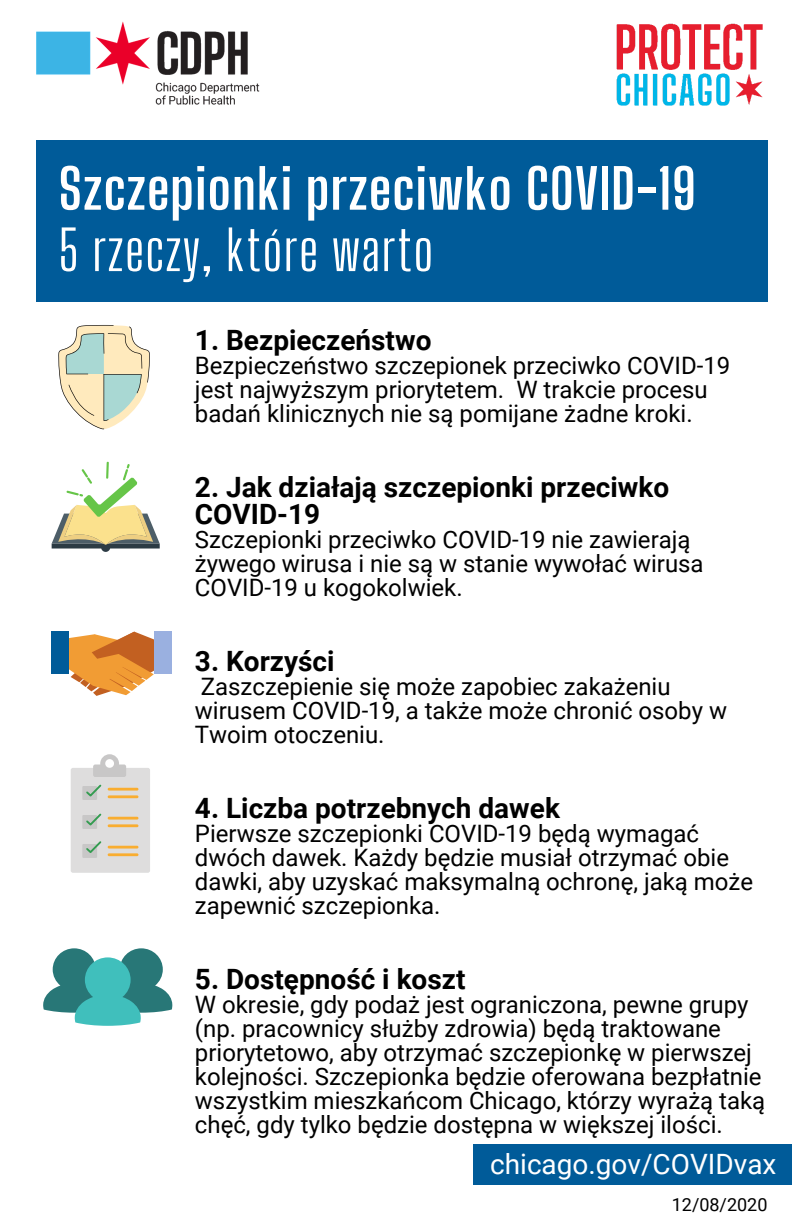
<style>
.page{position:relative;width:792px;height:1224px;background:#fff}
.page>*{position:absolute;margin:0;border:0;box-sizing:border-box;transform-origin:0 0}
.t1{font:700 54.6px "Big Shoulders Display";letter-spacing:.02em;color:#fff}
.t2{font:54.6px "Big Shoulders Display";letter-spacing:.02em;color:#fff}
.t3{font:700 28px/27px "Roboto";color:#000}
.t4{font:28px "Roboto";color:#fff}
.t5{font:24px/24px "Roboto";color:#000}
.t6{font:18px "Roboto";color:#000}
</style>
<div class="page">
<div style="left:37px;top:140px;width:731px;height:162px;background:#005b99"></div>
<svg style="left:52px;top:461px;width:108px;height:90px"></svg>
<div style="left:71px;top:768px;width:79px;height:105px;background:#dedddd;border-radius:2px"></div>
<div style="left:82px;top:786px;width:15px;height:14px;background:#c8c7c7"></div>
<hr style="left:108px;top:788px;width:30px;height:3px;background:#f9ad30">
<hr style="left:108px;top:795px;width:30px;height:3px;background:#f9ad30">
<div style="left:82px;top:815px;width:15px;height:14px;background:#c8c7c7"></div>
<hr style="left:108px;top:817px;width:30px;height:3px;background:#f9ad30">
<hr style="left:108px;top:824px;width:30px;height:3px;background:#f9ad30">
<div style="left:82px;top:844px;width:15px;height:14px;background:#c8c7c7"></div>
<hr style="left:108px;top:846px;width:30px;height:3px;background:#f9ad30">
<hr style="left:108px;top:853px;width:30px;height:3px;background:#f9ad30">
<svg style="left:93px;top:754px;width:33px;height:23px"></svg>
<svg style="left:86px;top:784px;width:16px;height:13px"></svg>
<svg style="left:86px;top:813px;width:16px;height:13px"></svg>
<svg style="left:86px;top:841px;width:16px;height:12px"></svg>
<svg style="left:58px;top:325px;width:92px;height:104px"></svg>
<img style="left:37px;top:21px;width:223px;height:84px">
<div style="left:155px;top:632px;width:17px;height:42px;background:#9ab0e0"></div>
<div style="left:52px;top:632px;width:17px;height:42px;background:#005b99"></div>
<svg style="left:69px;top:632px;width:86px;height:64px"></svg>
<svg style="left:43px;top:948px;width:129px;height:78px"></svg>
<div style="left:473px;top:1145px;width:319px;height:40px;background:#005b99"></div>
<img style="left:616px;top:23px;width:147px;height:83px">
<p class="t1" style="left:58px;top:156px;width:639px">Szczepionki przeciwko COVID-19</p>
<p class="t2" style="left:58px;top:217px;width:377px">5 rzeczy, które warto</p>
<p class="t3" style="left:195px;top:327px;width:238px">1. Bezpieczeństwo</p>
<p class="t5" style="left:195px;top:354px;width:537px">Bezpieczeństwo szczepionek przeciwko COVID-19 jest najwyższym priorytetem. W trakcie procesu badań klinicznych nie są pomijane żadne kroki.</p>
<p class="t3" style="left:195px;top:474px;width:476px">2. Jak działają szczepionki przeciwko<br>COVID-19</p>
<p class="t5" style="left:195px;top:528px;width:510px">Szczepionki przeciwko COVID-19 nie zawierają żywego wirusa i nie są w stanie wywołać wirusa<br>COVID-19 u kogokolwiek.</p>
<p class="t3" style="left:195px;top:648px;width:141px">3. Korzyści</p>
<p class="t5" style="left:195px;top:675px;width:534px">Zaszczepienie się może zapobiec zakażeniu wirusem COVID-19, a także może chronić osoby w<br>Twoim otoczeniu.</p>
<p class="t3" style="left:195px;top:795px;width:366px">4. Liczba potrzebnych dawek</p>
<p class="t5" style="left:195px;top:822px;width:560px">Pierwsze szczepionki COVID-19 będą wymagać dwóch dawek. Każdy będzie musiał otrzymać obie dawki, aby uzyskać maksymalną ochronę, jaką może zapewnić szczepionka.</p>
<p class="t3" style="left:195px;top:966px;width:272px">5. Dostępność i koszt</p>
<p class="t5" style="left:195px;top:993px;width:572px">W okresie, gdy podaż jest ograniczona, pewne grupy (np. pracownicy służby zdrowia) będą traktowane priorytetowo, aby otrzymać szczepionkę w pierwszej kolejności. Szczepionka będzie oferowana bezpłatnie wszystkim mieszkańcom Chicago, którzy wyrażą taką chęć, gdy tylko będzie dostępna w większej ilości.</p>
<p class="t4" style="left:490px;top:1148px;width:288px">chicago.gov/COVIDvax</p>
<p class="t6" style="left:672px;top:1195px;width:97px">12/08/2020</p>
</div>
